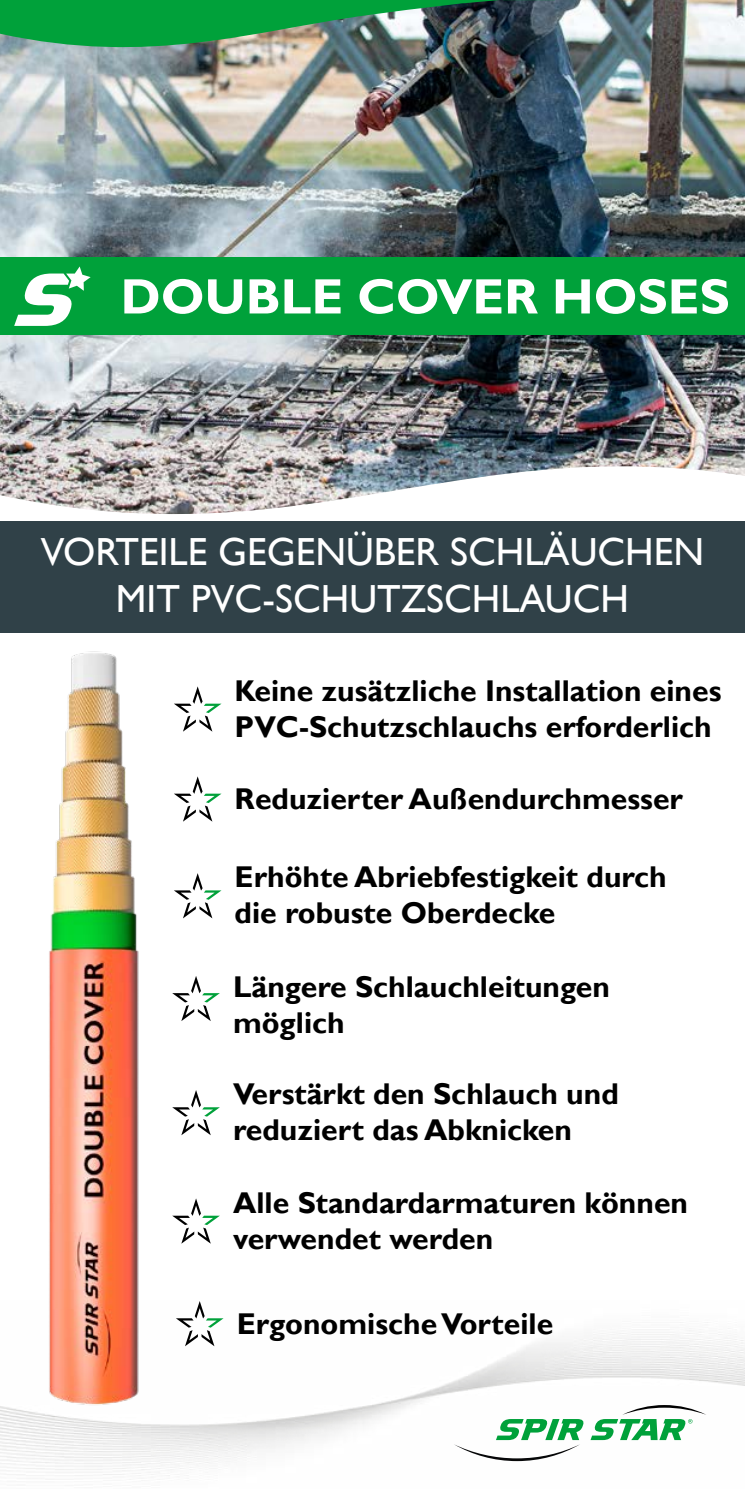
<style>
.page{position:relative;width:745px;height:1489px;background:#fff}
.page>*{position:absolute;margin:0;border:0;box-sizing:border-box;transform-origin:0 0}
.t1{font:700 50px "Gill Sans";color:#fff}
.t2{font:39.25px/47px "Gill Sans";color:#fff;text-align:center}
.t3{font:700 30px/36px "Gill Sans";color:#000}
</style>
<div class="page">
<img style="left:0;top:1322px;width:744px;height:154px">
<img style="left:0;top:0;width:744px;height:514px">
<img style="left:0;top:651px;width:338px;height:810px">
<img style="left:0;top:0;width:554px;height:67px">
<div style="left:0;top:257px;width:744px;height:78px;background:#00a13a"></div>
<svg style="left:14px;top:266px;width:77px;height:60px"></svg>
<svg style="left:174px;top:776px;width:47px;height:45px"></svg>
<svg style="left:174px;top:873px;width:47px;height:45px"></svg>
<svg style="left:172px;top:1089px;width:48px;height:46px"></svg>
<svg style="left:174px;top:686px;width:47px;height:45px"></svg>
<div style="left:0;top:521px;width:744px;height:112px;background:#304148"></div>
<svg style="left:172px;top:1198px;width:48px;height:45px"></svg>
<svg style="left:172px;top:975px;width:48px;height:46px"></svg>
<svg style="left:453px;top:1418px;width:131px;height:42px"></svg>
<svg style="left:590px;top:1404px;width:116px;height:35px"></svg>
<svg style="left:176px;top:1300px;width:47px;height:46px"></svg>
<p class="t1" style="left:120px;top:266px;width:610px">DOUBLE COVER HOSES</p>
<p class="t2" style="left:41px;top:529px;width:664px">VORTEILE GEGENÜBER SCHLÄUCHEN<br>MIT PVC-SCHUTZSCHLAUCH</p>
<p class="t3" style="left:234px;top:674px;width:488px">Keine zusätzliche Installation eines<br>PVC-Schutzschlauchs erforderlich</p>
<p class="t3" style="left:234px;top:782px;width:449px">Reduzierter Außendurchmesser</p>
<p class="t3" style="left:234px;top:859px;width:433px">Erhöhte Abriebfestigkeit durch die robuste Oberdecke</p>
<p class="t3" style="left:233px;top:969px;width:378px">Längere Schlauchleitungen</p>
<p class="t3" style="left:233px;top:1005px;width:113px">möglich</p>
<p class="t3" style="left:233px;top:1076px;width:387px">Verstärkt den Schlauch und</p>
<p class="t3" style="left:233px;top:1112px;width:340px">reduziert das Abknicken</p>
<p class="t3" style="left:233px;top:1185px;width:456px">Alle Standardarmaturen können verwendet werden</p>
<p class="t3" style="left:236px;top:1306px;width:318px">Ergonomische Vorteile</p>
</div>
